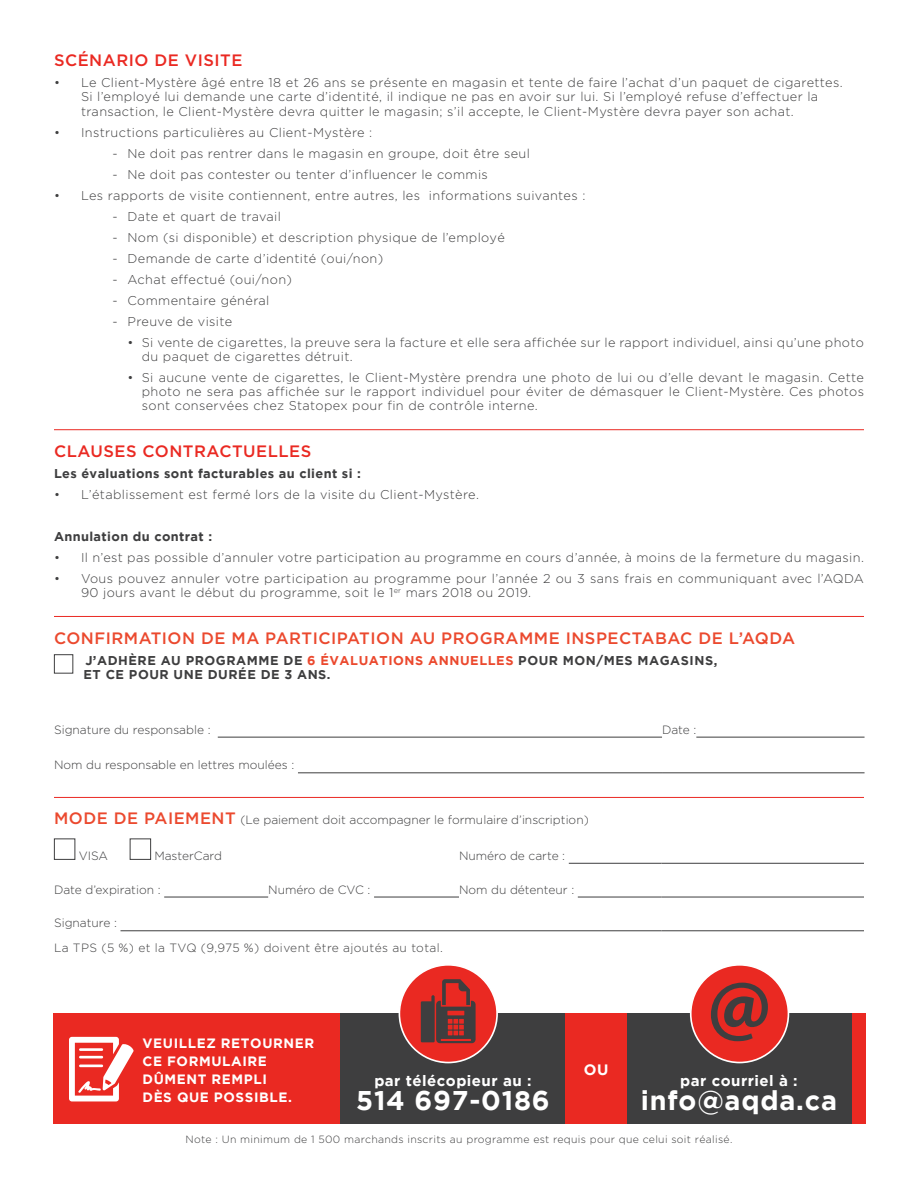
<style>
.page{position:relative;width:918px;height:1188px;background:#fff}
.page>*{position:absolute;margin:0;border:0;box-sizing:border-box;transform-origin:0 0}
.t1{font:700 27px "Gotham";letter-spacing:.03em;color:#fff}
.t2{font:500 16.5px "Gotham";letter-spacing:.03em;color:#eb492e}
.t3{font:500 16.5px "Gotham";letter-spacing:.03em;color:#ea2922}
.t4{font:700 15px "Gotham";letter-spacing:.03em;color:#fff}
.t5{font:700 13.5px/18px "Gotham";letter-spacing:.045em;color:#fff}
.t6{font:300 12.75px/14.2px "Gotham";letter-spacing:.03em;color:#3e3e3f}
.t7{font:700 12.75px/14.2px "Gotham";letter-spacing:.045em;color:#3e3e3f}
.t8{font:300 12px "Gotham";color:#3e3e3f}
.t9{font:300 12px "Gotham";letter-spacing:.03em;color:#3e3e3f}
.t10{font:300 10.5px "Gotham";letter-spacing:.03em;color:#3e3e3f}
.s1{color:#eb492e}
.s2{font-weight:500;font-size:16.5px;color:#eb492e}
</style>
<div class="page">
<div style="left:53px;top:1014px;width:813px;height:110px;background:#ea2922"></div>
<hr style="left:54px;top:429px;width:810px;height:1px;background:#ea2922">
<hr style="left:54px;top:616px;width:810px;height:1px;background:#ea2922">
<hr style="left:54px;top:797px;width:810px;height:1px;background:#ea2922">
<div style="left:54px;top:654px;width:19px;height:20px;border:1px solid #3e3e3f"></div>
<hr style="left:54px;top:737px;width:608px;height:1px;background:#3e3e3f">
<hr style="left:662px;top:737px;width:203px;height:1px;background:#3e3e3f">
<hr style="left:54px;top:773px;width:608px;height:1px;background:#3e3e3f">
<hr style="left:662px;top:773px;width:203px;height:1px;background:#3e3e3f">
<div style="left:54px;top:732px;width:164px;height:15px;background:#fff"></div>
<div style="left:662px;top:732px;width:34px;height:15px;background:#fff"></div>
<div style="left:54px;top:768px;width:244px;height:15px;background:#fff"></div>
<hr style="left:459px;top:863px;width:203px;height:1px;background:#3e3e3f">
<hr style="left:662px;top:863px;width:202px;height:1px;background:#3e3e3f">
<hr style="left:54px;top:897px;width:405px;height:1px;background:#3e3e3f">
<hr style="left:459px;top:897px;width:203px;height:1px;background:#3e3e3f">
<hr style="left:662px;top:897px;width:202px;height:1px;background:#3e3e3f">
<hr style="left:54px;top:931px;width:405px;height:1px;background:#3e3e3f">
<hr style="left:459px;top:931px;width:203px;height:1px;background:#3e3e3f">
<hr style="left:662px;top:931px;width:202px;height:1px;background:#3e3e3f">
<div style="left:54px;top:838px;width:21px;height:22px;border:1px solid #3e3e3f"></div>
<div style="left:130px;top:838px;width:21px;height:22px;border:1px solid #3e3e3f"></div>
<div style="left:459px;top:858px;width:110px;height:15px;background:#fff"></div>
<div style="left:54px;top:892px;width:110px;height:15px;background:#fff"></div>
<div style="left:268px;top:892px;width:106px;height:15px;background:#fff"></div>
<div style="left:459px;top:892px;width:119px;height:15px;background:#fff"></div>
<div style="left:54px;top:926px;width:67px;height:15px;background:#fff"></div>
<svg style="left:69px;top:1037px;width:65px;height:64px"></svg>
<hr style="left:79px;top:1048px;width:24px;height:3px;background:#fff">
<hr style="left:79px;top:1056px;width:24px;height:2px;background:#fff">
<hr style="left:79px;top:1065px;width:24px;height:2px;background:#fff">
<div style="left:340px;top:1014px;width:225px;height:110px;background:#3e3e3f"></div>
<div style="left:627px;top:1014px;width:225px;height:110px;background:#3e3e3f"></div>
<div style="left:399px;top:965px;width:98px;height:98px;background:#ea2922;border-radius:50%"></div>
<div style="left:399px;top:964px;width:99px;height:99px;border:2px solid #fff;border-radius:50%"></div>
<svg style="left:421px;top:979px;width:55px;height:64px"></svg>
<div style="left:691px;top:965px;width:97px;height:98px;background:#ea2922;border-radius:50%"></div>
<div style="left:690px;top:964px;width:99px;height:99px;border:2px solid #fff;border-radius:50%"></div>
<svg style="left:711px;top:983px;width:57px;height:58px"></svg>
<p class="t3" style="left:54px;top:51px;width:190px">SCÉNARIO DE VISITE</p>
<p class="t6" style="left:81px;top:75px;width:763px;text-indent:-27px">• Le Client-Mystère âgé entre 18 et 26 ans se présente en magasin et tente de faire l’achat d’un paquet de cigarettes.<br>Si l’employé lui demande une carte d’identité, il indique ne pas en avoir sur lui. Si l’employé refuse d’effectuer la transaction, le Client-Mystère devra quitter le magasin; s’il accepte, le Client-Mystère devra payer son achat.</p>
<p class="t6" style="left:54px;top:125px;width:320px">• Instructions particulières au Client-Mystère :</p>
<p class="t6" style="left:112px;top:146px;width:419px">- Ne doit pas rentrer dans le magasin en groupe, doit être seul</p>
<p class="t6" style="left:112px;top:167px;width:377px">- Ne doit pas contester ou tenter d’influencer le commis</p>
<p class="t6" style="left:54px;top:188px;width:533px">• Les rapports de visite contiennent, entre autres, les informations suivantes :</p>
<p class="t6" style="left:113px;top:209px;width:170px">- Date et quart de travail</p>
<p class="t6" style="left:113px;top:230px;width:394px">- Nom (si disponible) et description physique de l’employé</p>
<p class="t6" style="left:113px;top:251px;width:272px">- Demande de carte d’identité (oui/non)</p>
<p class="t6" style="left:113px;top:272px;width:181px">- Achat effectué (oui/non)</p>
<p class="t6" style="left:112px;top:293px;width:158px">- Commentaire général</p>
<p class="t6" style="left:112px;top:314px;width:121px">- Preuve de visite</p>
<p class="t6" style="left:142px;top:335px;width:724px;text-indent:-14px">• Si vente de cigarettes, la preuve sera la facture et elle sera affichée sur le rapport individuel, ainsi qu’une photo du paquet de cigarettes détruit.</p>
<p class="t6" style="left:142px;top:370px;width:724px;text-align:justify;text-indent:-14px">• Si aucune vente de cigarettes, le Client-Mystère prendra une photo de lui ou d’elle devant le magasin. Cette photo ne sera pas affichée sur le rapport individuel pour éviter de démasquer le Client-Mystère. Ces photos sont conservées chez Statopex pour fin de contrôle interne.</p>
<p class="t3" style="left:54px;top:442px;width:259px">CLAUSES CONTRACTUELLES</p>
<p class="t7" style="left:54px;top:466px;width:308px">Les évaluations sont facturables au client si :</p>
<p class="t6" style="left:54px;top:487px;width:426px">• L’établissement est fermé lors de la visite du Client-Mystère.</p>
<p class="t7" style="left:54px;top:529px;width:160px">Annulation du contrat :</p>
<p class="t6" style="left:54px;top:550px;width:811px">• Il n’est pas possible d’annuler votre participation au programme en cours d’année, à moins de la fermeture du magasin.</p>
<p class="t6" style="left:81px;top:571px;width:785px;text-indent:-27px">• Vous pouvez annuler votre participation au programme pour l’année 2 ou 3 sans frais en communiquant avec l’AQDA<br>90 jours avant le début du programme, soit le 1<sup>er</sup> mars 2018 ou 2019.</p>
<p class="t2" style="left:54px;top:628px;width:743px">CONFIRMATION DE MA PARTICIPATION AU PROGRAMME INSPECTABAC DE L’AQDA</p>
<p class="t7" style="left:84px;top:653px;width:635px">J’ADHÈRE AU PROGRAMME DE <span class="s1">6 ÉVALUATIONS ANNUELLES</span> POUR MON/MES MAGASINS,<br>ET CE POUR UNE DURÉE DE 3 ANS.</p>
<p class="t8" style="left:54px;top:723px;width:158px">Signature du responsable :</p>
<p class="t8" style="left:662px;top:723px;width:36px">Date :</p>
<p class="t8" style="left:54px;top:759px;width:242px">Nom du responsable en lettres moulées :</p>
<p class="t8" style="left:54px;top:813px;width:536px"><span class="s2">MODE DE PAIEMENT</span> (Le paiement doit accompagner le formulaire d’inscription)</p>
<p class="t8" style="left:79px;top:849px;width:31px">VISA</p>
<p class="t8" style="left:154px;top:849px;width:69px">MasterCard</p>
<p class="t8" style="left:459px;top:849px;width:108px">Numéro de carte :</p>
<p class="t8" style="left:54px;top:883px;width:108px">Date d’expiration :</p>
<p class="t8" style="left:268px;top:883px;width:104px">Numéro de CVC :</p>
<p class="t8" style="left:459px;top:883px;width:117px">Nom du détenteur :</p>
<p class="t8" style="left:54px;top:916px;width:64px">Signature :</p>
<p class="t9" style="left:54px;top:941px;width:390px">La TPS (5 %) et la TVQ (9,975 %) doivent être ajoutés au total.</p>
<p class="t5" style="left:143px;top:1033px;width:173px">VEUILLEZ RETOURNER<br>CE FORMULAIRE<br>DÛMENT REMPLI<br>DÈS QUE POSSIBLE.</p>
<p class="t4" style="left:374px;top:1072px;width:159px">par télécopieur au :</p>
<p class="t1" style="left:356px;top:1085px;width:195px">514 697-0186</p>
<p class="t4" style="left:584px;top:1061px;width:26px">OU</p>
<p class="t4" style="left:680px;top:1072px;width:119px">par courriel à :</p>
<p class="t1" style="left:641px;top:1085px;width:198px">info@aqda.ca</p>
<p class="t10" style="left:186px;top:1134px;width:548px">Note : Un minimum de 1 500 marchands inscrits au programme est requis pour que celui soit réalisé.</p>
</div>
